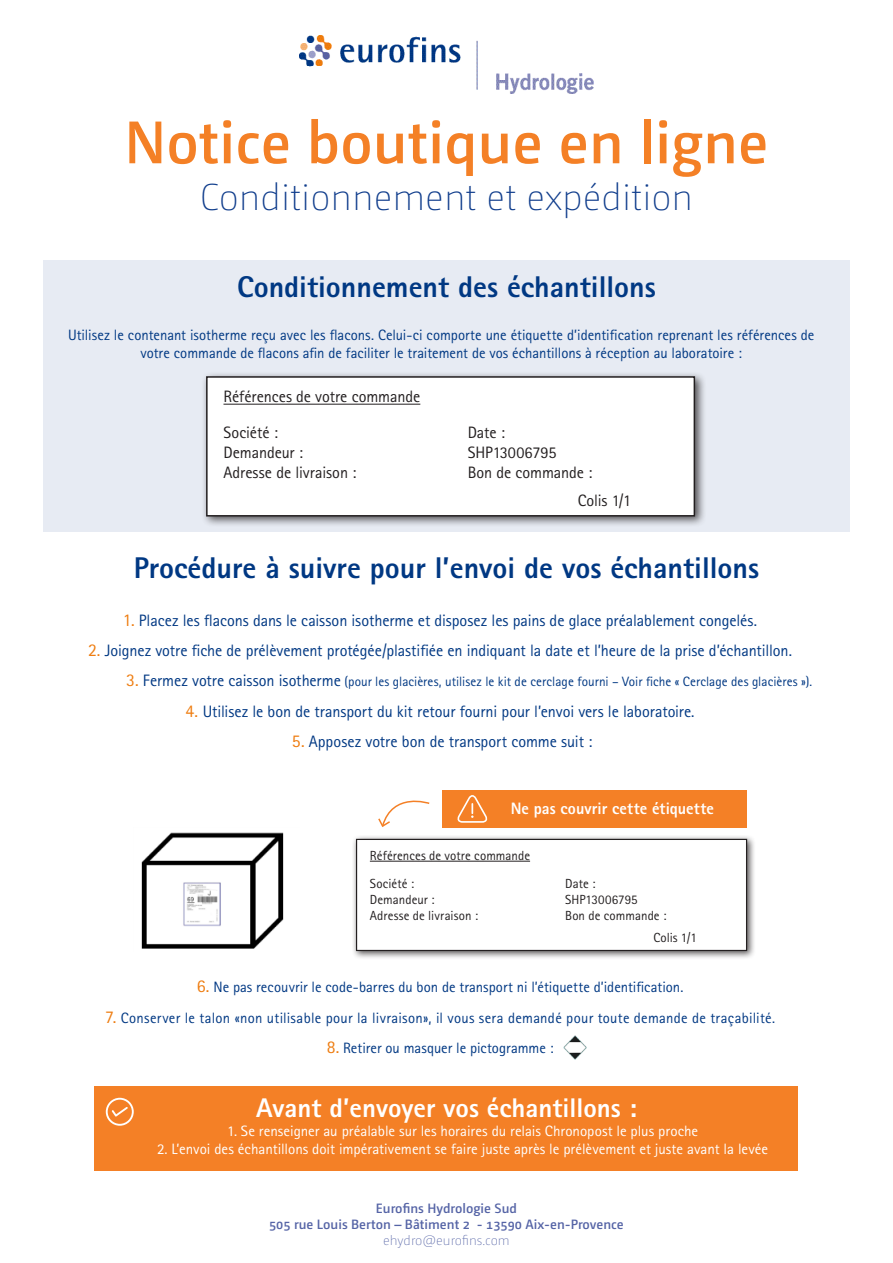
<style>
.page{position:relative;width:893px;height:1263px;background:#fff}
.page>*{position:absolute;margin:0;border:0;box-sizing:border-box;transform-origin:0 0}
.t1{font:600 60px "Camingo Dos Pro";color:#f48026}
.t2{font:200 37.5px "Camingo Dos Pro";color:#103d8c}
.t3{font:800 30px "Rotis Sans Serif Std";color:#003883}
.t4{font:800 27px "Rotis Sans Serif Std";color:#fff}
.t5{font:16.5px "Rotis Sans Serif Std";letter-spacing:-.005em;color:#003883}
.t6{font:16.5px "Rotis Sans Serif Std";letter-spacing:-.005em;color:#231f20}
.t7{font:800 16.5px "Rotis Sans Serif Std";letter-spacing:.005em;color:#fff}
.t8{font:15px/18px "Rotis Sans Serif Std";color:#003883;text-align:center}
.Corps{font:15px "Rotis Sans Serif Std";color:#fff}
.t9{font:15px "Rotis Sans Serif Std";letter-spacing:.02em;color:#003883}
.t10{font:13.5px "Rotis Sans Serif Std";letter-spacing:.005em;color:#003883}
.t11{font:600 13.5px "Camingo Dos Pro";color:#5564a6}
.t12{font:200 13.5px "Camingo Dos Pro";color:#5564a6}
.t13{font:13.2px "Rotis Sans Serif Std";letter-spacing:.005em;color:#231f20}
.s1{font-size:18px;color:#ee7d11}
.s2{font-size:16.5px}
</style>
<div class="page">
<div style="left:43px;top:260px;width:806px;height:271px;background:#e7ebf3"></div>
<div style="left:201px;top:371px;width:505px;height:157px;background:#231f20;opacity:.75"></div>
<div style="left:207px;top:377px;width:487px;height:139px;background:#fff"></div>
<div style="left:206px;top:376px;width:489px;height:140px;border:2px solid #231f20"></div>
<hr style="left:223px;top:404px;width:197px;height:1px;background:#231f20">
<img style="left:141px;top:832px;width:143px;height:117px">
<img style="left:563px;top:1036px;width:24px;height:23px">
<img style="left:299px;top:35px;width:295px;height:59px">
<div style="left:442px;top:790px;width:304px;height:37px;background:#f48026"></div>
<svg style="left:457px;top:795px;width:30px;height:28px"></svg>
<div style="left:352px;top:835px;width:404px;height:125px;background:#231f20;opacity:.75"></div>
<div style="left:357px;top:839px;width:390px;height:111px;background:#fff"></div>
<div style="left:356px;top:839px;width:391px;height:112px;border:1px solid #231f20"></div>
<hr style="left:370px;top:861px;width:160px;height:1px;background:#231f20">
<svg style="left:378px;top:800px;width:52px;height:27px"></svg>
<div style="left:95px;top:1086px;width:703px;height:84px;background:#f48026"></div>
<svg style="left:106px;top:1098px;width:28px;height:28px"></svg>
<p class="t1" style="left:124px;top:107px;width:646px">Notice boutique en ligne</p>
<p class="t2" style="left:200px;top:176px;width:495px">Conditionnement et expédition</p>
<p class="t3" style="left:237px;top:267px;width:420px">Conditionnement des échantillons</p>
<p class="t8" style="left:68px;top:325px;width:748px">Utilisez le contenant isotherme reçu avec les flacons. Celui-ci comporte une étiquette d’identification reprenant les références de votre commande de flacons afin de faciliter le traitement de vos échantillons à réception au laboratoire :</p>
<p class="t6" style="left:223px;top:387px;width:198px">Références de votre commande</p>
<p class="t6" style="left:223px;top:423px;width:56px">Société :</p>
<p class="t6" style="left:223px;top:443px;width:81px">Demandeur :</p>
<p class="t6" style="left:223px;top:462px;width:134px">Adresse de livraison :</p>
<p class="t6" style="left:468px;top:423px;width:39px">Date :</p>
<p class="t6" style="left:468px;top:443px;width:90px">SHP13006795</p>
<p class="t6" style="left:468px;top:462px;width:126px">Bon de commande :</p>
<p class="t6" style="left:578px;top:490px;width:55px">Colis 1/1</p>
<p class="t3" style="left:134px;top:549px;width:627px">Procédure à suivre pour l’envoi de vos échantillons</p>
<p class="t5" style="left:123px;top:611px;width:636px"><span class="s1">1.</span> Placez les flacons dans le caisson isotherme et disposez les pains de glace préalablement congelés.</p>
<p class="t5" style="left:88px;top:641px;width:705px"><span class="s1">2.</span> Joignez votre fiche de prélèvement protégée/plastifiée en indiquant la date et l’heure de la prise d’échantillon.</p>
<p class="t10" style="left:126px;top:674px;width:687px"><span class="s1">3.</span> <span class="s2">Fermez votre caisson isotherme</span> (pour les glacières, utilisez le kit de cerclage fourni – Voir fiche « Cerclage des glacières »).</p>
<p class="t5" style="left:186px;top:701px;width:510px"><span class="s1">4.</span> Utilisez le bon de transport du kit retour fourni pour l’envoi vers le laboratoire.</p>
<p class="t5" style="left:292px;top:731px;width:302px"><span class="s1">5.</span> Apposez votre bon de transport comme suit :</p>
<p class="t7" style="left:511px;top:798px;width:205px">Ne pas couvrir cette étiquette</p>
<p class="t13" style="left:370px;top:847px;width:162px">Références de votre commande</p>
<p class="t13" style="left:370px;top:876px;width:46px">Société :</p>
<p class="t13" style="left:370px;top:892px;width:66px">Demandeur :</p>
<p class="t13" style="left:370px;top:908px;width:110px">Adresse de livraison :</p>
<p class="t13" style="left:565px;top:876px;width:32px">Date :</p>
<p class="t13" style="left:565px;top:892px;width:74px">SHP13006795</p>
<p class="t13" style="left:565px;top:908px;width:103px">Bon de commande :</p>
<p class="t13" style="left:653px;top:930px;width:45px">Colis 1/1</p>
<p class="t8" style="left:197px;top:978px;width:488px"><span class="s1">6.</span> Ne pas recouvrir le code-barres du bon de transport ni l’étiquette d’identification.</p>
<p class="t9" style="left:105px;top:1008px;width:671px"><span class="s1">7.</span> Conserver le talon «non utilisable pour la livraison», il vous sera demandé pour toute demande de traçabilité.</p>
<p class="t8" style="left:327px;top:1038px;width:228px"><span class="s1">8.</span> Retirer ou masquer le pictogramme :</p>
<p class="t4" style="left:256px;top:1090px;width:382px">Avant d’envoyer vos échantillons :</p>
<p class="Corps" style="left:227px;top:1122px;width:473px">1. Se renseigner au préalable sur les horaires du relais Chronopost le plus proche</p>
<p class="Corps" style="left:157px;top:1140px;width:613px">2. L’envoi des échantillons doit impérativement se faire juste après le prélèvement et juste avant la levée</p>
<p class="t11" style="left:376px;top:1200px;width:143px">Eurofins Hydrologie Sud</p>
<p class="t11" style="left:269px;top:1216px;width:356px">505 rue Louis Berton – Bâtiment 2 - 13590 Aix-en-Provence</p>
<p class="t12" style="left:383px;top:1232px;width:128px">ehydro@eurofins.com</p>
</div>
